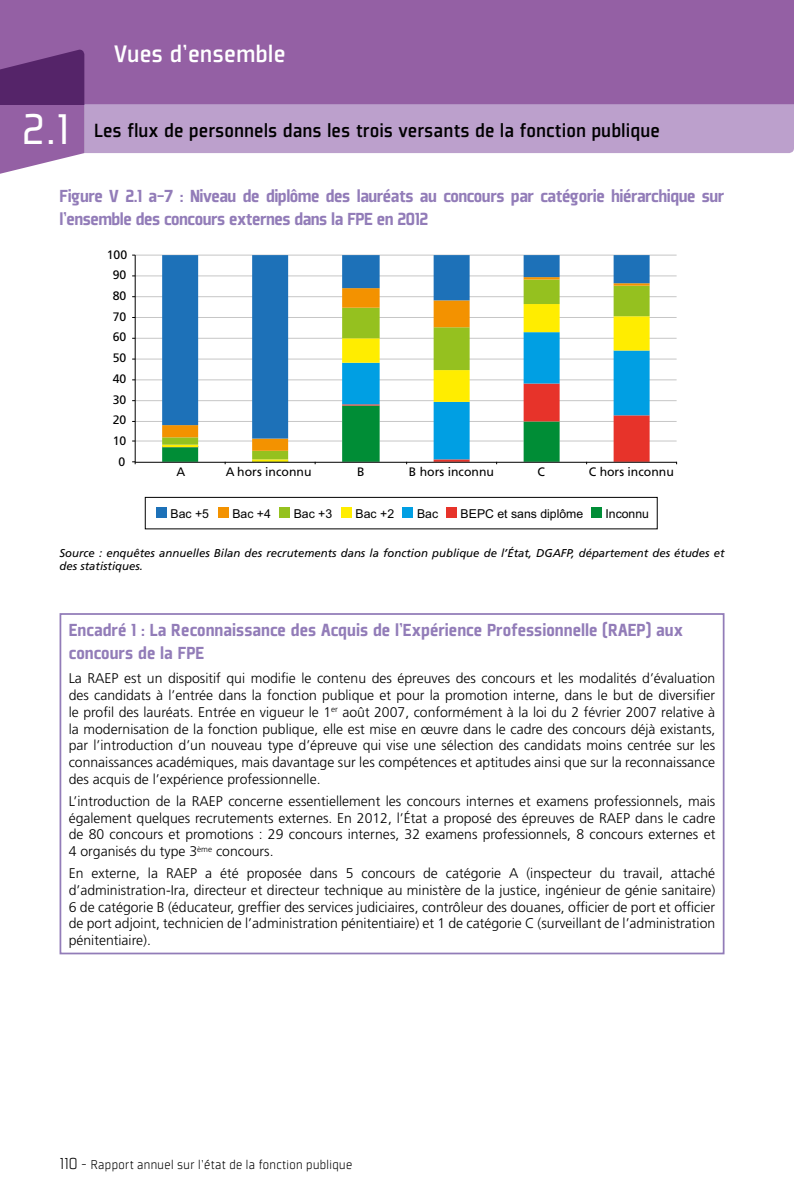
<style>
.page{position:relative;width:794px;height:1191px;background:#fff}
.page>*{position:absolute;margin:0;border:0;box-sizing:border-box;transform-origin:0 0}
.t1{font:47.25px "Plexes";color:#fff}
.t2{font:500 26.25px "Plexes";color:#fff}
.t3{font:500 21px "Plexes";color:#000}
.t4{font:900 19.25px/23.1px "Plexes";letter-spacing:-.025em;color:#927cb8}
.t5{font:900 19.25px/23.1px "Plexes";color:#927cb8}
.t6{font:300 14px/16.8px "Frutiger LT Std";color:#000;text-align:justify}
.t7{font:300 14px "Plexes";letter-spacing:-.02em;color:#000}
.t8{font:12.25px "Frutiger";color:#000}
.t9{font:12.25px "Arial";color:#000}
.t10{font:italic 11.38px/13.7px "Frutiger LT Std";color:#000}
.s1{font-size:17.5px}
</style>
<div class="page">
<div style="left:0;top:0;width:794px;height:104px;background:#9460a4"></div>
<svg style="left:0;top:50px;width:794px;height:124px"></svg>
<hr style="left:793px;top:0;width:1px;height:104px;background:#9460a4">
<hr style="left:135px;top:441px;width:541px;height:1px;background:#c6c6c6">
<hr style="left:135px;top:421px;width:541px;height:1px;background:#c6c6c6">
<hr style="left:135px;top:400px;width:541px;height:1px;background:#c6c6c6">
<hr style="left:135px;top:379px;width:541px;height:1px;background:#c6c6c6">
<hr style="left:135px;top:359px;width:541px;height:1px;background:#c6c6c6">
<hr style="left:135px;top:338px;width:541px;height:1px;background:#c6c6c6">
<hr style="left:135px;top:317px;width:541px;height:1px;background:#c6c6c6">
<hr style="left:135px;top:296px;width:541px;height:1px;background:#c6c6c6">
<hr style="left:135px;top:275px;width:541px;height:1px;background:#c6c6c6">
<hr style="left:135px;top:255px;width:541px;height:1px;background:#c6c6c6">
<svg style="left:162px;top:255px;width:487px;height:183px"></svg>
<hr style="left:135px;top:255px;width:1px;height:207px;background:#000">
<hr style="left:135px;top:462px;width:542px;height:1px;background:#000">
<svg style="left:162px;top:405px;width:397px;height:59px"></svg>
<div style="left:145px;top:497px;width:512px;height:32px;background:#fff;border:1px solid #000"></div>
<div style="left:156px;top:507px;width:11px;height:10px;background:#1d71b8"></div>
<div style="left:218px;top:507px;width:11px;height:10px;background:#f39200"></div>
<div style="left:279px;top:507px;width:11px;height:10px;background:#95c11f"></div>
<div style="left:341px;top:507px;width:11px;height:10px;background:#ffed00"></div>
<div style="left:403px;top:507px;width:10px;height:10px;background:#009fe3"></div>
<div style="left:446px;top:507px;width:11px;height:10px;background:#e7332a"></div>
<div style="left:591px;top:507px;width:10px;height:10px;background:#008d36"></div>
<div style="left:60px;top:613px;width:664px;height:341px;border:2px solid #927cb8"></div>
<h1 class="t1" style="left:22px;top:104px;width:49px">2.1</h1>
<h2 class="t2" style="left:114px;top:40px;width:173px">Vues d’ensemble</h2>
<h3 class="t3" style="left:94px;top:119px;width:567px">Les flux de personnels dans les trois versants de la fonction publique</h3>
<h3 class="t4" style="left:60px;top:184px;width:666px">Figure V 2.1 a-7 : Niveau de diplôme des lauréats au concours par catégorie hiérarchique sur l’ensemble des concours externes dans la FPE en 2012</h3>
<p class="t8" style="left:107px;top:247px;width:22px">100</p>
<p class="t8" style="left:113px;top:268px;width:15px">90</p>
<p class="t8" style="left:113px;top:288px;width:15px">80</p>
<p class="t8" style="left:113px;top:309px;width:15px">70</p>
<p class="t8" style="left:113px;top:330px;width:15px">60</p>
<p class="t8" style="left:113px;top:351px;width:15px">50</p>
<p class="t8" style="left:113px;top:371px;width:15px">40</p>
<p class="t8" style="left:113px;top:392px;width:15px">30</p>
<p class="t8" style="left:113px;top:413px;width:15px">20</p>
<p class="t8" style="left:113px;top:433px;width:15px">10</p>
<p class="t8" style="left:119px;top:454px;width:8px">0</p>
<p class="t8" style="left:177px;top:464px;width:10px">A</p>
<p class="t8" style="left:226px;top:464px;width:87px">A hors inconnu</p>
<p class="t8" style="left:357px;top:464px;width:9px">B</p>
<p class="t8" style="left:409px;top:464px;width:87px">B hors inconnu</p>
<p class="t8" style="left:537px;top:464px;width:9px">C</p>
<p class="t8" style="left:589px;top:464px;width:87px">C hors inconnu</p>
<p class="t9" style="left:171px;top:505px;width:40px">Bac +5</p>
<p class="t9" style="left:232px;top:505px;width:40px">Bac +4</p>
<p class="t9" style="left:294px;top:505px;width:40px">Bac +3</p>
<p class="t9" style="left:356px;top:505px;width:40px">Bac +2</p>
<p class="t9" style="left:417px;top:505px;width:23px">Bac</p>
<p class="t9" style="left:460px;top:505px;width:124px">BEPC et sans diplôme</p>
<p class="t9" style="left:605px;top:505px;width:45px">Inconnu</p>
<p class="t10" style="left:60px;top:546px;width:666px">Source : enquêtes annuelles Bilan des recrutements dans la fonction publique de l’État, DGAFP, département des études et des statistiques.</p>
<h3 class="t5" style="left:69px;top:618px;width:616px">Encadré 1 : La Reconnaissance des Acquis de l’Expérience Professionnelle (RAEP) aux concours de la FPE</h3>
<p class="t6" style="left:69px;top:670px;width:648px">La RAEP est un dispositif qui modifie le contenu des épreuves des concours et les modalités d’évaluation des candidats à l’entrée dans la fonction publique et pour la promotion interne, dans le but de diversifier le profil des lauréats. Entrée en vigueur le 1<sup>er</sup> août 2007, conformément à la loi du 2 février 2007 relative à la modernisation de la fonction publique, elle est mise en œuvre dans le cadre des concours déjà existants, par l’introduction d’un nouveau type d’épreuve qui vise une sélection des candidats moins centrée sur les connaissances académiques, mais davantage sur les compétences et aptitudes ainsi que sur la reconnaissance des acquis de l’expérience professionnelle.</p>
<p class="t6" style="left:69px;top:792px;width:648px">L’introduction de la RAEP concerne essentiellement les concours internes et examens professionnels, mais également quelques recrutements externes. En 2012, l’État a proposé des épreuves de RAEP dans le cadre de 80 concours et promotions : 29 concours internes, 32 examens professionnels, 8 concours externes et 4 organisés du type 3<sup>ème</sup> concours.</p>
<p class="t6" style="left:69px;top:865px;width:648px">En externe, la RAEP a été proposée dans 5 concours de catégorie A (inspecteur du travail, attaché d’administration-Ira, directeur et directeur technique au ministère de la justice, ingénieur de génie sanitaire)<br>6 de catégorie B (éducateur, greffier des services judiciaires, contrôleur des douanes, officier de port et officier de port adjoint, technicien de l’administration pénitentiaire) et 1 de catégorie C (surveillant de l’administration pénitentiaire).</p>
<p class="t7" style="left:60px;top:1157px;width:295px"><span class="s1">110</span> - Rapport annuel sur l’état de la fonction publique</p>
</div>
